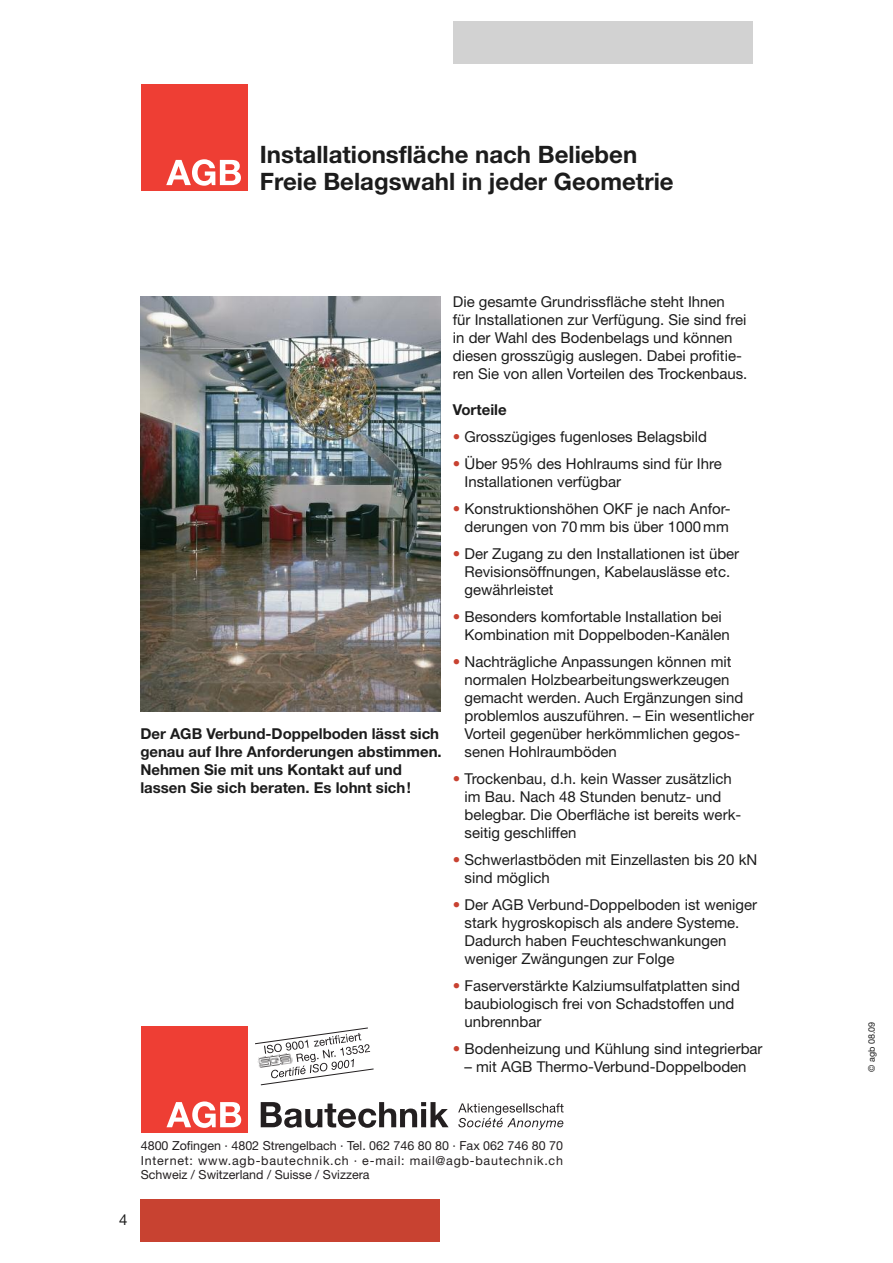
<style>
.page{position:relative;width:893px;height:1263px;background:#fff}
.page>*{position:absolute;margin:0;border:0;box-sizing:border-box;transform-origin:0 0}
.t1{font:700 24px/27px "Helvetica Neue";color:#1c1c1c}
.t2{font:15px/18px "Helvetica Neue";color:#1c1c1c}
.t3{font:700 15px/18px "Helvetica Neue";color:#1c1c1c}
.t4{font:12.45px/15px "Helvetica Neue";color:#231f20;text-align:justify}
.t5{font:9px "Helvetica Neue";color:#1c1c1c}
.s1{color:#c84231}
</style>
<div class="page">
<div style="left:453px;top:21px;width:300px;height:43px;background:#d2d2d2"></div>
<div style="left:140px;top:1199px;width:300px;height:43px;background:#c84231"></div>
<div style="left:141px;top:85px;width:106px;height:106px;background:#ee3e34"></div>
<svg style="left:166px;top:159px;width:75px;height:27px"></svg>
<img style="left:140px;top:296px;width:300px;height:416px">
<div style="left:141px;top:1027px;width:107px;height:106px;background:#ee3e34"></div>
<svg style="left:166px;top:1101px;width:75px;height:27px"></svg>
<svg style="left:261px;top:1102px;width:188px;height:26px"></svg>
<svg style="left:255px;top:1027px;width:119px;height:59px"></svg>
<svg style="left:458px;top:1103px;width:106px;height:27px"></svg>
<h1 class="t1" style="left:260px;top:143px;width:415px">Installationsfläche nach Belieben<br>Freie Belagswahl in jeder Geometrie</h1>
<p class="t3" style="left:140px;top:726px;width:303px">Der AGB Verbund-Doppelboden lässt sich genau auf Ihre Anforderungen abstimmen.<br>Nehmen Sie mit uns Kontakt auf und lassen Sie sich beraten. Es lohnt sich!</p>
<p class="t2" style="left:453px;top:294px;width:296px">Die gesamte Grundrissfläche steht Ihnen<br>für Installationen zur Verfügung. Sie sind frei in der Wahl des Bodenbelags und können diesen grosszügig auslegen. Dabei profitie&shy;ren Sie von allen Vorteilen des Trockenbaus.</p>
<p class="t3" style="left:453px;top:402px;width:55px">Vorteile</p>
<p class="t2" style="left:453px;top:429px;width:256px"><span class="s1">•</span> Grosszügiges fugenloses Belagsbild</p>
<p class="t2" style="left:464px;top:456px;width:259px;text-indent:-12px"><span class="s1">•</span> Über 95% des Hohlraums sind für Ihre<br>Installationen verfügbar</p>
<p class="t2" style="left:453px;top:501px;width:279px;text-align:right"><span class="s1">•</span> Konstruktionshöhen OKF je nach Anfor&shy;derungen von 70 mm bis über 1000 mm</p>
<p class="t2" style="left:464px;top:546px;width:276px;text-indent:-12px"><span class="s1">•</span> Der Zugang zu den Installationen ist über<br>Revisionsöffnungen, Kabelauslässe etc. gewährleistet</p>
<p class="t2" style="left:464px;top:609px;width:267px;text-indent:-12px"><span class="s1">•</span> Besonders komfortable Installation bei<br>Kombination mit Doppelboden-Kanälen</p>
<p class="t2" style="left:464px;top:654px;width:291px;text-indent:-12px"><span class="s1">•</span> Nachträgliche Anpassungen können mit normalen Holzbearbeitungswerkzeugen gemacht werden. Auch Ergänzungen sind problemlos auszuführen. – Ein wesentlicher Vorteil gegenüber herkömmlichen gegos&shy;senen Hohlraumböden</p>
<p class="t2" style="left:464px;top:771px;width:278px;text-indent:-12px"><span class="s1">•</span> Trockenbau, d.h. kein Wasser zusätzlich im Bau. Nach 48 Stunden benutz- und belegbar. Die Oberfläche ist bereits werk&shy;seitig geschliffen</p>
<p class="t2" style="left:464px;top:852px;width:294px;text-indent:-12px"><span class="s1">•</span> Schwerlastböden mit Einzellasten bis 20 kN sind möglich</p>
<p class="t2" style="left:464px;top:897px;width:294px;text-indent:-12px"><span class="s1">•</span> Der AGB Verbund-Doppelboden ist weniger stark hygroskopisch als andere Systeme.<br>Dadurch haben Feuchteschwankungen weniger Zwängungen zur Folge</p>
<p class="t2" style="left:464px;top:978px;width:277px;text-indent:-12px"><span class="s1">•</span> Faserverstärkte Kalziumsulfatplatten sind baubiologisch frei von Schadstoffen und unbrennbar</p>
<p class="t2" style="left:453px;top:1041px;width:311px"><span class="s1">•</span> Bodenheizung und Kühlung sind integrierbar</p>
<p class="t2" style="left:464px;top:1059px;width:284px">– mit AGB Thermo-Verbund-Doppelboden</p>
<p class="t2" style="left:119px;top:1212px;width:10px">4</p>
<p class="t4" style="left:141px;top:1139px;width:424px">4800 Zofingen · 4802 Strengelbach · Tel. 062 746 80 80 · Fax 062 746 80 70<br>Internet: www.agb-bautechnik.ch · e-mail: mail@agb-bautechnik.ch Schweiz / Switzerland / Suisse / Svizzera</p>
<p class="t5" style="left:868px;top:1072px;width:52px;rotate:-90deg">© agb 08.09</p>
</div>
